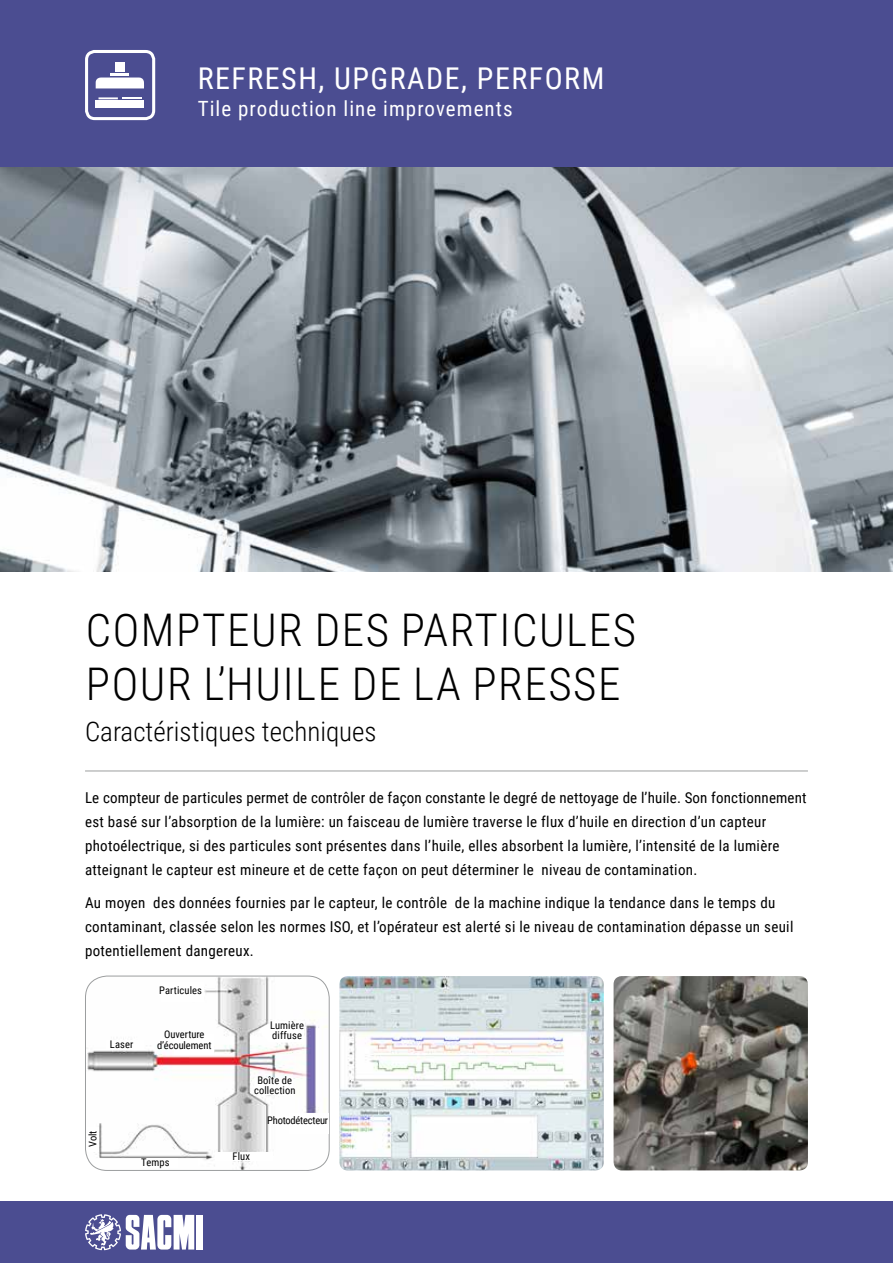
<style>
.page{position:relative;width:893px;height:1263px;background:#fff}
.page>*{position:absolute;margin:0;border:0;box-sizing:border-box;transform-origin:0 0}
.t1{font:300 45px/54px "Roboto Condensed";letter-spacing:.035em;color:#000}
.t2{font:30px "Roboto Condensed";letter-spacing:.05em;color:#fff}
.t3{font:300 27px "Roboto Condensed";color:#000}
.t4{font:21px "Roboto Condensed";letter-spacing:.05em;color:#fff}
.t5{font:15px/24px "Roboto Condensed";letter-spacing:.02em;color:#000}
.t6{font:10.5px/10.5px "Roboto Condensed";letter-spacing:.01em;color:#000;text-align:center}
.t7{font:10.5px/10.5px "Roboto Condensed";letter-spacing:-.01em;color:#000;text-align:center}
.t8{font:10.5px "Roboto Condensed";letter-spacing:-.02em;color:#000}
</style>
<div class="page">
<div style="left:0;top:0;width:893px;height:168px;background:#4b4d91"></div>
<div style="left:85px;top:50px;width:70px;height:70px;border:3px solid #fff;border-radius:8px"></div>
<svg style="left:96px;top:78px;width:48px;height:10px"></svg>
<div style="left:96px;top:100px;width:48px;height:8px;background:#fff"></div>
<div style="left:115px;top:62px;width:9px;height:10px;background:#fff"></div>
<hr style="left:110px;top:73px;width:19px;height:3px;background:#fff">
<svg style="left:98px;top:97px;width:43px;height:2px"></svg>
<div style="left:0;top:1201px;width:893px;height:62px;background:#4b4d91"></div>
<div style="left:196px;top:1215px;width:6px;height:34px;background:#fff"></div>
<svg style="left:85px;top:1214px;width:109px;height:36px"></svg>
<img style="left:0;top:168px;width:893px;height:404px">
<hr style="left:85px;top:771px;width:723px;height:1px;background:#9c9e9f">
<img style="left:614px;top:976px;width:194px;height:194px">
<img style="left:339px;top:976px;width:265px;height:194px">
<img style="left:85px;top:977px;width:244px;height:193px">
<div style="left:85px;top:975px;width:245px;height:196px;border:1px solid #9c9e9f;border-radius:22px"></div>
<div style="left:87px;top:1127px;width:12px;height:24px;background:#fff"></div>
<div style="left:106px;top:1040px;width:38px;height:9px;background:#fff"></div>
<div style="left:141px;top:1158px;width:37px;height:9px;background:#fff"></div>
<div style="left:174px;top:1034px;width:40px;height:20px;background:#fff"></div>
<div style="left:161px;top:983px;width:42px;height:19px;background:#fff"></div>
<div style="left:215px;top:1152px;width:58px;height:9px;background:#fff"></div>
<svg style="left:254px;top:1078px;width:39px;height:19px"></svg>
<div style="left:289px;top:1113px;width:39px;height:21px;background:#fff"></div>
<svg style="left:259px;top:1021px;width:46px;height:21px"></svg>
<h2 class="t2" style="left:198px;top:58px;width:408px">REFRESH, UPGRADE, PERFORM</h2>
<h3 class="t4" style="left:198px;top:94px;width:316px">Tile production line improvements</h3>
<h1 class="t1" style="left:86px;top:601px;width:552px">COMPTEUR DES PARTICULES<br>POUR L’HUILE DE LA PRESSE</h1>
<h3 class="t3" style="left:85px;top:712px;width:293px">Caractéristiques techniques</h3>
<p class="t5" style="left:85px;top:785px;width:723px">Le compteur de particules permet de contrôler de façon constante le degré de nettoyage de l’huile. Son fonctionnement est basé sur l’absorption de la lumière: un faisceau de lumière traverse le flux d’huile en direction d’un capteur photoélectrique, si des particules sont présentes dans l’huile, elles absorbent la lumière, l’intensité de la lumière atteignant le capteur est mineure et de cette façon on peut déterminer le niveau de contamination.</p>
<p class="t5" style="left:85px;top:890px;width:710px">Au moyen des données fournies par le capteur, le contrôle de la machine indique la tendance dans le temps du contaminant, classée selon les normes ISO, et l’opérateur est alerté si le niveau de contamination dépasse un seuil potentiellement dangereux.</p>
<p class="t6" style="left:110px;top:1039px;width:25px">Laser</p>
<p class="t6" style="left:159px;top:984px;width:44px">Particules</p>
<p class="t7" style="left:157px;top:1029px;width:56px">Ouverture d’écoulement</p>
<p class="t6" style="left:87px;top:1147px;width:18px;rotate:-90deg">Volt</p>
<p class="t6" style="left:141px;top:1156px;width:30px">Temps</p>
<p class="t6" style="left:270px;top:1019px;width:35px;text-align:left">Lumière diffuse</p>
<p class="t6" style="left:254px;top:1074px;width:43px">Boîte de collection</p>
<p class="t8" style="left:267px;top:1113px;width:62px">Photodétecteur</p>
<p class="t6" style="left:233px;top:1151px;width:19px">Flux</p>
</div>
